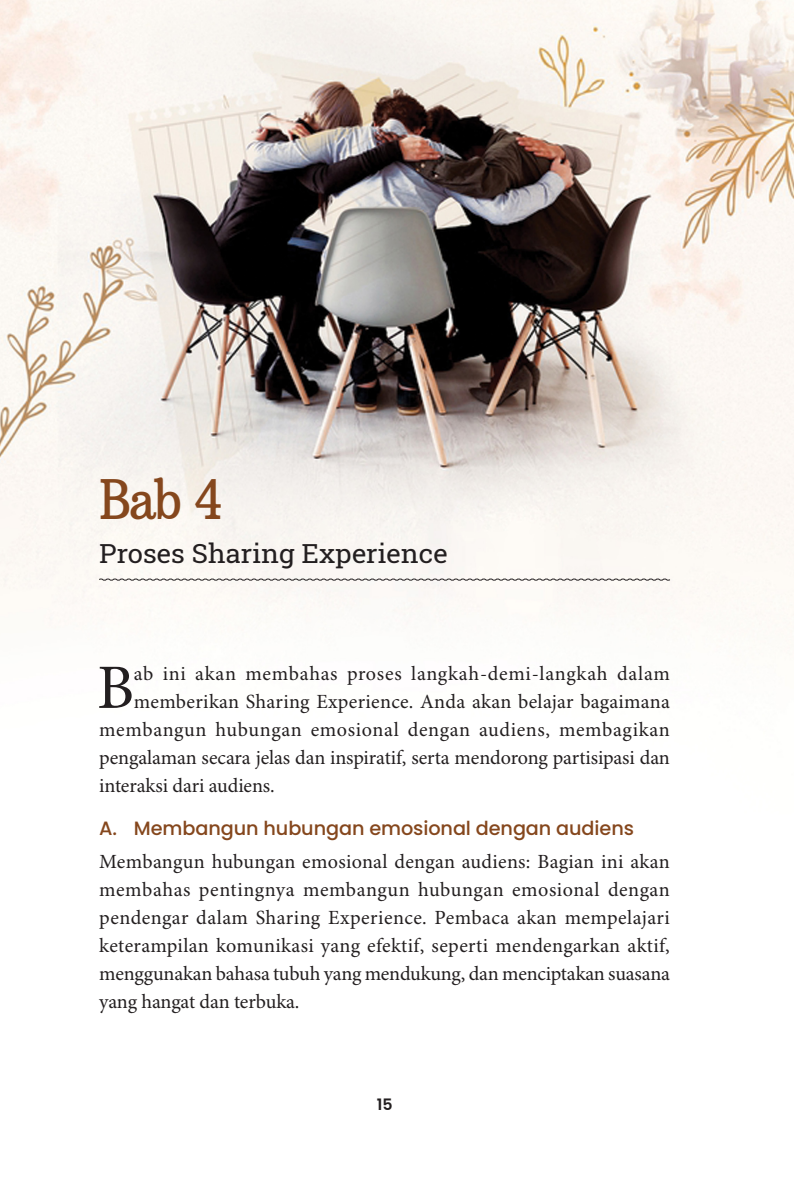
<style>
.page{position:relative;width:794px;height:1191px;background:#fff}
.page>*{position:absolute;margin:0;border:0;box-sizing:border-box;transform-origin:0 0}
.Isi_0{font:63.18px "Minion Pro";color:#231f20}
.BAB{font:55.48px "Arbutus Slab";color:#85471d;scale:.86 1}
.Nama_Bab{font:26.25px "Roboto Slab";color:#231f20;scale:1.05 1}
.Isi_0-2{font:20.12px/28px "Minion Pro";letter-spacing:.005em;color:#231f20;text-align:justify}
.Isi_0-3{font:20.12px "Minion Pro";letter-spacing:.03em;color:#231f20}
.Isi_0-4{font:20.12px "Minion Pro";letter-spacing:.035em;color:#231f20}
.t1{font:500 19.25px "Poppins";letter-spacing:-.005em;color:#85471d}
.t2{font:600 15.75px "Poppins";color:#231f20}
</style>
<div class="page">
<img style="left:0;top:0;width:794px;height:633px">
<svg style="left:99px;top:578px;width:571px;height:3px"></svg>
<p class="BAB" style="left:99px;top:464px;width:145px">Bab 4</p>
<p class="Nama_Bab" style="left:99px;top:535px;width:333px">Proses Sharing Experience</p>
<p class="Isi_0" style="left:97px;top:650px;width:39px">B</p>
<p class="Isi_0-4" style="left:134px;top:661px;width:537px">ab ini akan membahas proses langkah-demi-langkah dalam</p>
<p class="Isi_0-2" style="left:134px;top:688px;width:537px">memberikan Sharing Experience. Anda akan belajar bagaimana</p>
<p class="Isi_0-3" style="left:99px;top:717px;width:572px">membangun hubungan emosional dengan audiens, membagikan</p>
<p class="Isi_0-2" style="left:99px;top:744px;width:572px">pengalaman secara jelas dan inspiratif, serta mendorong partisipasi dan</p>
<p class="Isi_0-2" style="left:99px;top:772px;width:177px">interaksi dari audiens.</p>
<p class="t1" style="left:99px;top:817px;width:536px">A. Membangun hubungan emosional dengan audiens</p>
<p class="Isi_0-2" style="left:99px;top:848px;width:572px">Membangun hubungan emosional dengan audiens: Bagian ini akan membahas pentingnya membangun hubungan emosional dengan pendengar dalam Sharing Experience. Pembaca akan mempelajari keterampilan komunikasi yang efektif, seperti mendengarkan aktif, menggunakan bahasa tubuh yang mendukung, dan menciptakan suasana yang hangat dan terbuka.</p>
<p class="t2" style="left:377px;top:1095px;width:17px">15</p>
</div>
